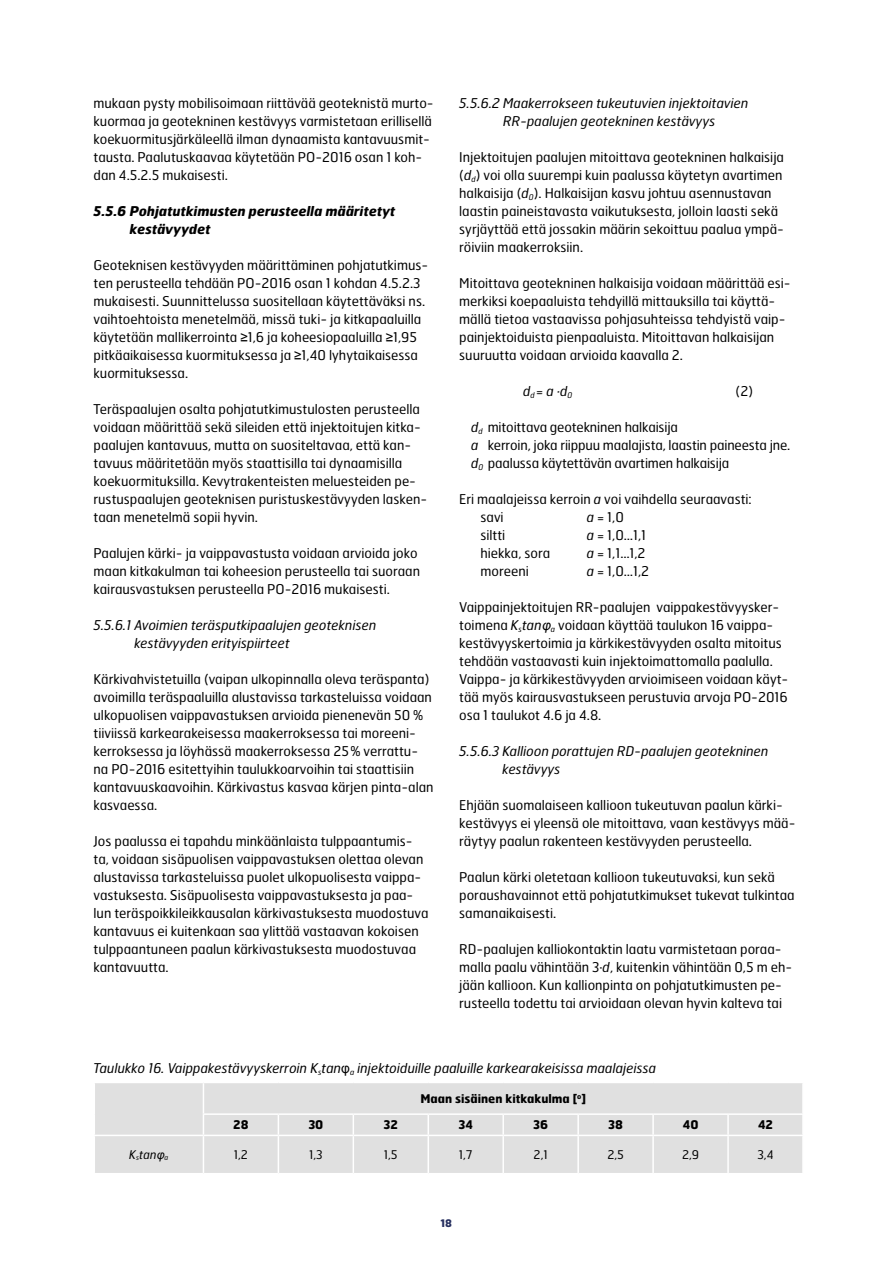
<style>
.page{position:relative;width:893px;height:1263px;background:#fff}
.page>*{position:absolute;margin:0;border:0;box-sizing:border-box;transform-origin:0 0}
.t1{font:13.5px/18px "Hermes FB";color:#000}
.t2{font:italic 13.5px/18px "Hermes FB";color:#000}
.t3{font:italic 700 13.5px/18px "Hermes FB";color:#000}
.t4{font:700 12px "Hermes FB";color:#000}
.t5{font:12px "Hermes FB";color:#000}
.t6{font:italic 12px "Hermes FB";color:#000}
.t7{font:700 10.5px "Hermes FB";color:#262f5f}
.s1{font-family:"Arial"}
.s2{font-style:italic}
.s3{font-family:"Arial";font-style:italic}
.s4{font-family:"Arial";font-style:normal}
</style>
<div class="page">
<div style="left:95px;top:1083px;width:707px;height:90px;background:#e0e0e0"></div>
<hr style="left:203px;top:1083px;width:1px;height:30px;background:#fff">
<hr style="left:203px;top:1113px;width:75px;height:2px;background:#fff">
<svg style="left:203px;top:1115px;width:1px;height:20px"></svg>
<hr style="left:278px;top:1113px;width:75px;height:2px;background:#fff">
<svg style="left:278px;top:1115px;width:1px;height:20px"></svg>
<hr style="left:353px;top:1113px;width:75px;height:2px;background:#fff">
<svg style="left:353px;top:1115px;width:1px;height:20px"></svg>
<hr style="left:428px;top:1113px;width:75px;height:2px;background:#fff">
<svg style="left:428px;top:1115px;width:1px;height:20px"></svg>
<hr style="left:503px;top:1113px;width:75px;height:2px;background:#fff">
<hr style="left:502px;top:1115px;width:2px;height:20px;background:#fff">
<hr style="left:578px;top:1113px;width:75px;height:2px;background:#fff">
<hr style="left:577px;top:1115px;width:2px;height:20px;background:#fff">
<hr style="left:653px;top:1113px;width:75px;height:2px;background:#fff">
<hr style="left:652px;top:1115px;width:2px;height:20px;background:#fff">
<hr style="left:728px;top:1113px;width:76px;height:2px;background:#fff">
<hr style="left:727px;top:1115px;width:2px;height:20px;background:#fff">
<hr style="left:94px;top:1135px;width:109px;height:1px;background:#fff">
<hr style="left:203px;top:1135px;width:75px;height:1px;background:#fff">
<hr style="left:203px;top:1136px;width:1px;height:37px;background:#fff">
<hr style="left:278px;top:1135px;width:75px;height:1px;background:#fff">
<hr style="left:278px;top:1136px;width:1px;height:37px;background:#fff">
<hr style="left:353px;top:1135px;width:75px;height:1px;background:#fff">
<hr style="left:353px;top:1136px;width:1px;height:37px;background:#fff">
<hr style="left:428px;top:1135px;width:75px;height:1px;background:#fff">
<hr style="left:428px;top:1136px;width:1px;height:37px;background:#fff">
<hr style="left:503px;top:1135px;width:75px;height:1px;background:#fff">
<hr style="left:502px;top:1136px;width:2px;height:37px;background:#fff">
<hr style="left:578px;top:1135px;width:75px;height:1px;background:#fff">
<hr style="left:577px;top:1136px;width:2px;height:37px;background:#fff">
<hr style="left:653px;top:1135px;width:75px;height:1px;background:#fff">
<hr style="left:652px;top:1136px;width:2px;height:37px;background:#fff">
<hr style="left:728px;top:1135px;width:76px;height:1px;background:#fff">
<hr style="left:727px;top:1136px;width:2px;height:37px;background:#fff">
<p class="t1" style="left:94px;top:94px;width:342px">mukaan pysty mobilisoimaan riittävää geoteknistä murto&shy;kuormaa ja geotekninen kestävyys varmistetaan erillisellä koekuormitusjärkäleellä ilman dynaamista kantavuusmit&shy;tausta. Paalutuskaavaa käytetään PO-2016 osan 1 koh&shy;dan 4.5.2.5 mukaisesti.</p>
<p class="t3" style="left:130px;top:202px;width:267px;text-indent:-36px">5.5.6 Pohjatutkimusten perusteella määritetyt kestävyydet</p>
<p class="t1" style="left:94px;top:256px;width:336px">Geoteknisen kestävyyden määrittäminen pohjatutkimus&shy;ten perusteella tehdään PO-2016 osan 1 kohdan 4.5.2.3 mukaisesti. Suunnittelussa suositellaan käytettäväksi ns. vaihtoehtoista menetelmää, missä tuki- ja kitkapaaluilla käytetään mallikerrointa <span class="s1">≥</span>1,6 ja koheesiopaaluilla <span class="s1">≥</span>1,95 pitkäaikaisessa kuormituksessa ja <span class="s1">≥</span>1,40 lyhytaikaisessa kuormituksessa.</p>
<p class="t1" style="left:94px;top:400px;width:335px">Teräspaalujen osalta pohjatutkimustulosten perusteella voidaan määrittää sekä sileiden että injektoitujen kitka&shy;paalujen kantavuus, mutta on suositeltavaa, että kan&shy;tavuus määritetään myös staattisilla tai dynaamisilla koekuormituksilla. Kevytrakenteisten meluesteiden pe&shy;rustuspaalujen geoteknisen puristuskestävyyden lasken&shy;taan menetelmä sopii hyvin.</p>
<p class="t1" style="left:94px;top:544px;width:328px">Paalujen kärki- ja vaippavastusta voidaan arvioida joko maan kitkakulman tai koheesion perusteella tai suoraan kairausvastuksen perusteella PO-2016 mukaisesti.</p>
<p class="t2" style="left:134px;top:616px;width:244px;text-indent:-41px">5.5.6.1 Avoimien teräsputkipaalujen geoteknisen kestävyyden erityispiirteet</p>
<p class="t1" style="left:94px;top:670px;width:342px">Kärkivahvistetuilla (vaipan ulkopinnalla oleva teräspanta) avoimilla teräspaaluilla alustavissa tarkasteluissa voidaan ulkopuolisen vaippavastuksen arvioida pienenevän 50 % tiiviissä karkearakeisessa maakerroksessa tai moreeni&shy;kerroksessa ja löyhässä maakerroksessa 25 % verrattu&shy;na PO-2016 esitettyihin taulukkoarvoihin tai staattisiin kantavuuskaavoihin. Kärkivastus kasvaa kärjen pinta-alan kasvaessa.</p>
<p class="t1" style="left:94px;top:832px;width:337px">Jos paalussa ei tapahdu minkäänlaista tulppaantumis&shy;ta, voidaan sisäpuolisen vaippavastuksen olettaa olevan alustavissa tarkasteluissa puolet ulkopuolisesta vaippa&shy;vastuksesta. Sisäpuolisesta vaippavastuksesta ja paa&shy;lun teräspoikkileikkausalan kärkivastuksesta muodostuva kantavuus ei kuitenkaan saa ylittää vastaavan kokoisen tulppaantuneen paalun kärkivastuksesta muodostuvaa kantavuutta.</p>
<p class="t2" style="left:503px;top:94px;width:247px;text-indent:-44px">5.5.6.2 Maakerrokseen tukeutuvien injektoitavien<br>RR-paalujen geotekninen kestävyys</p>
<p class="t1" style="left:459px;top:148px;width:326px">Injektoitujen paalujen mitoittava geotekninen halkaisija (<span class="s2">d</span><sub>d</sub>) voi olla suurempi kuin paalussa käytetyn avartimen halkaisija (<span class="s2">d</span><sub>0</sub>). Halkaisijan kasvu johtuu asennustavan laastin paineistavasta vaikutuksesta, jolloin laasti sekä syrjäyttää että jossakin määrin sekoittuu paalua ympä&shy;röiviin maakerroksiin.</p>
<p class="t1" style="left:459px;top:274px;width:333px">Mitoittava geotekninen halkaisija voidaan määrittää esi&shy;merkiksi koepaaluista tehdyillä mittauksilla tai käyttä&shy;mällä tietoa vastaavissa pohjasuhteissa tehdyistä vaip&shy;painjektoiduista pienpaaluista. Mitoittavan halkaisijan suuruutta voidaan arvioida kaavalla 2.</p>
<p class="t2" style="left:523px;top:382px;width:51px">d<sub>d</sub> = a ·d<sub>0</sub></p>
<p class="t1" style="left:736px;top:382px;width:19px">(2)</p>
<p class="t1" style="left:471px;top:418px;width:321px"><span class="s2">d</span><sub>d</sub> mitoittava geotekninen halkaisija<br><span class="s2">a</span> kerroin, joka riippuu maalajista, laastin paineesta jne. <span class="s2">d</span><sub>0</sub> paalussa käytettävän avartimen halkaisija</p>
<p class="t1" style="left:480px;top:490px;width:273px;text-indent:-21px">Eri maalajeissa kerroin <span class="s2">a</span> voi vaihdella seuraavasti: savi</p>
<p class="t1" style="left:587px;top:508px;width:39px"><span class="s2">a</span> = 1,0</p>
<p class="t1" style="left:480px;top:526px;width:26px">siltti</p>
<p class="t1" style="left:587px;top:526px;width:61px"><span class="s2">a</span> = 1,0…1,1</p>
<p class="t1" style="left:480px;top:544px;width:71px">hiekka, sora</p>
<p class="t1" style="left:587px;top:544px;width:60px"><span class="s2">a</span> = 1,1…1,2</p>
<p class="t1" style="left:480px;top:562px;width:50px">moreeni</p>
<p class="t1" style="left:587px;top:562px;width:64px"><span class="s2">a</span> = 1,0…1,2</p>
<p class="t1" style="left:459px;top:598px;width:331px">Vaippainjektoitujen RR-paalujen vaippakestävyysker&shy;toimena <span class="s2">K</span><sub>s</sub><span class="s2">tan</span><span class="s3">φ</span><sub>a</sub> voidaan käyttää taulukon 16 vaippa&shy;kestävyyskertoimia ja kärkikestävyyden osalta mitoitus tehdään vastaavasti kuin injektoimattomalla paalulla.<br>Vaippa- ja kärkikestävyyden arvioimiseen voidaan käyt&shy;tää myös kairausvastukseen perustuvia arvoja PO-2016 osa 1 taulukot 4.6 ja 4.8.</p>
<p class="t2" style="left:502px;top:742px;width:268px;text-indent:-43px">5.5.6.3 Kallioon porattujen RD-paalujen geotekninen kestävyys</p>
<p class="t1" style="left:459px;top:796px;width:338px">Ehjään suomalaiseen kallioon tukeutuvan paalun kärki&shy;kestävyys ei yleensä ole mitoittava, vaan kestävyys mää&shy;räytyy paalun rakenteen kestävyyden perusteella.</p>
<p class="t1" style="left:459px;top:868px;width:337px">Paalun kärki oletetaan kallioon tukeutuvaksi, kun sekä poraushavainnot että pohjatutkimukset tukevat tulkintaa samanaikaisesti.</p>
<p class="t1" style="left:459px;top:940px;width:334px">RD-paalujen kalliokontaktin laatu varmistetaan poraa&shy;malla paalu vähintään 3∙<span class="s2">d</span>, kuitenkin vähintään 0,5 m eh&shy;jään kallioon. Kun kallionpinta on pohjatutkimusten pe&shy;rusteella todettu tai arvioidaan olevan hyvin kalteva tai</p>
<p class="t2" style="left:94px;top:1059px;width:564px">Taulukko 16. Vaippakestävyyskerroin K<sub>s</sub>tan<span class="s4">φ</span><sub>a</sub> injektoiduille paaluille karkearakeisissa maalajeissa</p>
<p class="t4" style="left:420px;top:1091px;width:167px">Maan sisäinen kitkakulma [<sup>o</sup>]</p>
<p class="t4" style="left:233px;top:1117px;width:17px">28</p>
<p class="t4" style="left:308px;top:1117px;width:17px">30</p>
<p class="t4" style="left:384px;top:1117px;width:16px">32</p>
<p class="t4" style="left:458px;top:1117px;width:16px">34</p>
<p class="t4" style="left:533px;top:1117px;width:17px">36</p>
<p class="t4" style="left:608px;top:1117px;width:16px">38</p>
<p class="t4" style="left:683px;top:1117px;width:17px">40</p>
<p class="t4" style="left:758px;top:1117px;width:17px">42</p>
<p class="t6" style="left:129px;top:1147px;width:41px">K<sub>s</sub>tan<span class="s1">φ</span><sub>a</sub></p>
<p class="t5" style="left:234px;top:1147px;width:16px">1,2</p>
<p class="t5" style="left:309px;top:1147px;width:15px">1,3</p>
<p class="t5" style="left:384px;top:1147px;width:15px">1,5</p>
<p class="t5" style="left:459px;top:1147px;width:15px">1,7</p>
<p class="t5" style="left:534px;top:1147px;width:16px">2,1</p>
<p class="t5" style="left:607px;top:1147px;width:18px">2,5</p>
<p class="t5" style="left:682px;top:1147px;width:19px">2,9</p>
<p class="t5" style="left:757px;top:1147px;width:18px">3,4</p>
<p class="t7" style="left:440px;top:1217px;width:13px">18</p>
</div>
